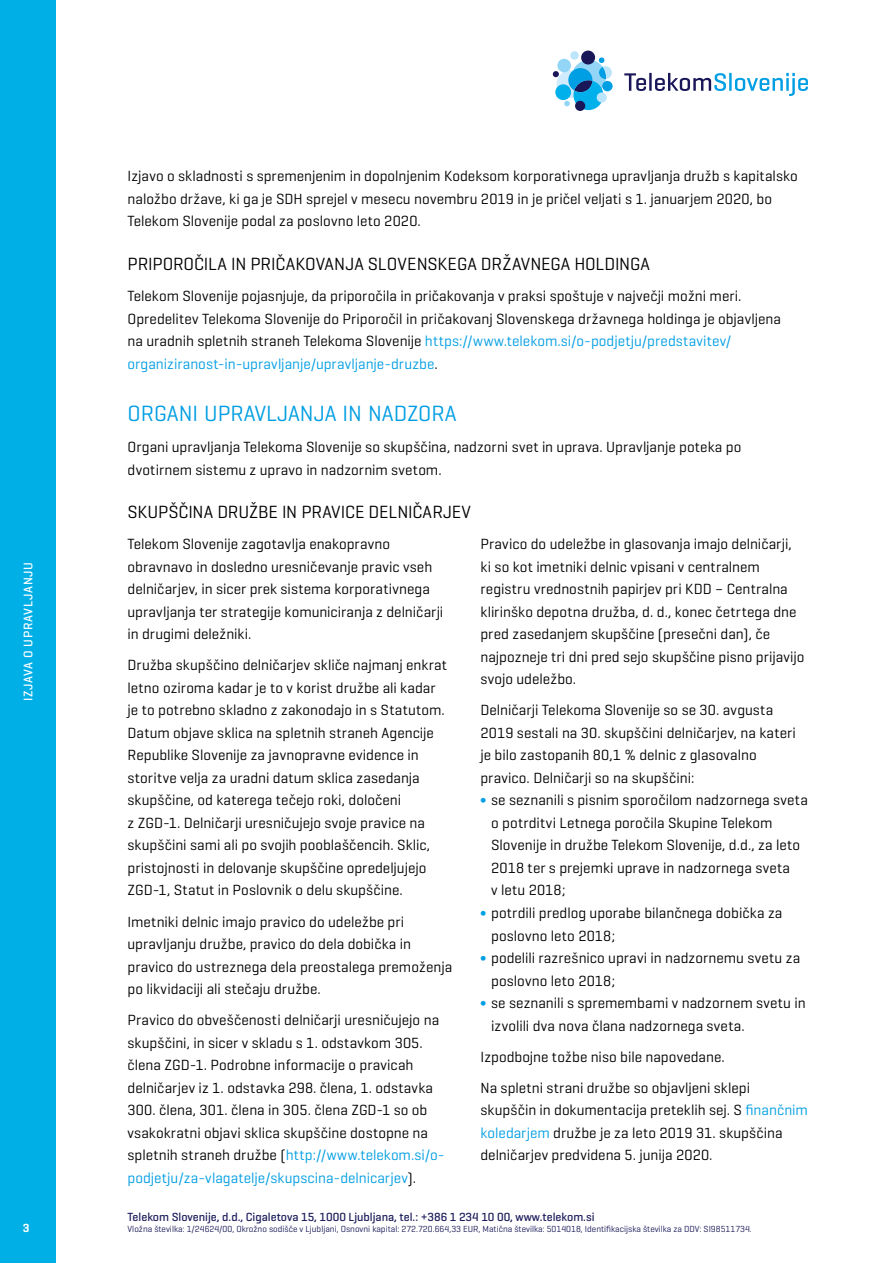
<style>
.page{position:relative;width:893px;height:1263px;background:#fff}
.page>*{position:absolute;margin:0;border:0;box-sizing:border-box;transform-origin:0 0}
.t1{font:22.5px "Geogrotesque";color:#009ee3}
.t2{font:18px "Geogrotesque";color:#000}
.t3{font:15px/22.5px "Geogrotesque";color:#000}
.t4{font:500 12.75px "Geogrotesque";letter-spacing:.055em;color:#fff}
.t5{font:500 12px "Geogrotesque";color:#1b1b5a}
.t6{font:600 12px "Geogrotesque";color:#fff}
.t7{font:9px "Geogrotesque";color:#1b1b5a}
.s1{color:#009ee3}
</style>
<div class="page">
<div style="left:0;top:0;width:55px;height:1263px;background:#00afe6"></div>
<svg style="left:624px;top:73px;width:22px;height:18px"></svg>
<hr style="left:649px;top:73px;width:3px;height:18px;background:#1a1759">
<svg style="left:655px;top:73px;width:71px;height:18px"></svg>
<hr style="left:729px;top:73px;width:3px;height:18px;background:#009ee3">
<svg style="left:735px;top:73px;width:73px;height:23px"></svg>
<svg style="left:553px;top:51px;width:59px;height:59px"></svg>
<p class="t4" style="left:20px;top:701px;width:141px;rotate:-90deg">IZJAVA O UPRAVLJANJU</p>
<p class="t6" style="left:23px;top:1220px;width:8px">3</p>
<p class="t3" style="left:128px;top:165px;width:672px">Izjavo o skladnosti s spremenjenim in dopolnjenim Kodeksom korporativnega upravljanja družb s kapitalsko naložbo države, ki ga je SDH sprejel v mesecu novembru 2019 in je pričel veljati s 1. januarjem 2020, bo<br>Telekom Slovenije podal za poslovno leto 2020.</p>
<p class="t2" style="left:128px;top:253px;width:524px">PRIPOROČILA IN PRIČAKOVANJA SLOVENSKEGA DRŽAVNEGA HOLDINGA</p>
<p class="t3" style="left:128px;top:284px;width:655px">Telekom Slovenije pojasnjuje, da priporočila in pričakovanja v praksi spoštuje v največji možni meri.<br>Opredelitev Telekoma Slovenije do Priporočil in pričakovanj Slovenskega državnega holdinga je objavljena na uradnih spletnih straneh Telekoma Slovenije <span class="s1">https://www.telekom.si/o-podjetju/predstavitev/ organiziranost-in-upravljanje/upravljanje-druzbe</span>.</p>
<h1 class="t1" style="left:128px;top:399px;width:331px">ORGANI UPRAVLJANJA IN NADZORA</h1>
<p class="t3" style="left:128px;top:435px;width:615px">Organi upravljanja Telekoma Slovenije so skupščina, nadzorni svet in uprava. Upravljanje poteka po dvotirnem sistemu z upravo in nadzornim svetom.</p>
<p class="t2" style="left:128px;top:501px;width:345px">SKUPŠČINA DRUŽBE IN PRAVICE DELNIČARJEV</p>
<p class="t3" style="left:128px;top:533px;width:317px">Telekom Slovenije zagotavlja enakopravno obravnavo in dosledno uresničevanje pravic vseh delničarjev, in sicer prek sistema korporativnega upravljanja ter strategije komuniciranja z delničarji in drugimi deležniki.</p>
<p class="t3" style="left:128px;top:654px;width:321px">Družba skupščino delničarjev skliče najmanj enkrat letno oziroma kadar je to v korist družbe ali kadar je to potrebno skladno z zakonodajo in s Statutom.<br>Datum objave sklica na spletnih straneh Agencije Republike Slovenije za javnopravne evidence in storitve velja za uradni datum sklica zasedanja skupščine, od katerega tečejo roki, določeni<br>z ZGD-1. Delničarji uresničujejo svoje pravice na skupščini sami ali po svojih pooblaščencih. Sklic, pristojnosti in delovanje skupščine opredeljujejo ZGD-1, Statut in Poslovnik o delu skupščine.</p>
<p class="t3" style="left:128px;top:910px;width:326px">Imetniki delnic imajo pravico do udeležbe pri upravljanju družbe, pravico do dela dobička in pravico do ustreznega dela preostalega premoženja po likvidaciji ali stečaju družbe.</p>
<p class="t3" style="left:128px;top:1008px;width:319px">Pravico do obveščenosti delničarji uresničujejo na skupščini, in sicer v skladu s 1. odstavkom 305. člena ZGD-1. Podrobne informacije o pravicah delničarjev iz 1. odstavka 298. člena, 1. odstavka 300. člena, 301. člena in 305. člena ZGD-1 so ob vsakokratni objavi sklica skupščine dostopne na spletnih straneh družbe (<span class="s1">http://www.telekom.si/o&shy;podjetju/za-vlagatelje/skupscina-delnicarjev</span>).</p>
<p class="t3" style="left:480px;top:533px;width:326px">Pravico do udeležbe in glasovanja imajo delničarji, ki so kot imetniki delnic vpisani v centralnem registru vrednostnih papirjev pri KDD – Centralna klirinško depotna družba, d. d., konec četrtega dne pred zasedanjem skupščine (presečni dan), če najpozneje tri dni pred sejo skupščine pisno prijavijo svojo udeležbo.</p>
<p class="t3" style="left:480px;top:699px;width:294px">Delničarji Telekoma Slovenije so se 30. avgusta</p>
<p class="t3" style="left:480px;top:721px;width:317px">2019 sestali na 30. skupščini delničarjev, na kateri</p>
<p class="t3" style="left:480px;top:744px;width:278px">je bilo zastopanih 80,1 % delnic z glasovalno</p>
<p class="t3" style="left:480px;top:766px;width:215px">pravico. Delničarji so na skupščini:</p>
<p class="t3" style="left:480px;top:789px;width:329px"><span class="s1">∫</span> se seznanili s pisnim sporočilom nadzornega sveta</p>
<p class="t3" style="left:491px;top:811px;width:283px">o potrditvi Letnega poročila Skupine Telekom</p>
<p class="t3" style="left:491px;top:834px;width:310px">Slovenije in družbe Telekom Slovenije, d.d., za leto</p>
<p class="t3" style="left:491px;top:856px;width:300px">2018 ter s prejemki uprave in nadzornega sveta</p>
<p class="t3" style="left:491px;top:879px;width:76px">v letu 2018;</p>
<p class="t3" style="left:480px;top:901px;width:303px"><span class="s1">∫</span> potrdili predlog uporabe bilančnega dobička za</p>
<p class="t3" style="left:491px;top:924px;width:126px">poslovno leto 2018;</p>
<p class="t3" style="left:480px;top:946px;width:321px"><span class="s1">∫</span> podelili razrešnico upravi in nadzornemu svetu za</p>
<p class="t3" style="left:491px;top:969px;width:126px">poslovno leto 2018;</p>
<p class="t3" style="left:480px;top:991px;width:327px"><span class="s1">∫</span> se seznanili s spremembami v nadzornem svetu in</p>
<p class="t3" style="left:491px;top:1014px;width:255px">izvolili dva nova člana nadzornega sveta.</p>
<p class="t3" style="left:480px;top:1040px;width:271px;line-height:31px">Izpodbojne tožbe niso bile napovedane.<br>Na spletni strani družbe so objavljeni sklepi</p>
<p class="t3" style="left:480px;top:1098px;width:329px">skupščin in dokumentacija preteklih sej. S <span class="s1">finančnim koledarjem</span> družbe je za leto 2019 31. skupščina delničarjev predvidena 5. junija 2020.</p>
<p class="t5" style="left:128px;top:1210px;width:468px">Telekom Slovenije, d.d., Cigaletova 15, 1000 Ljubljana, tel.: +386 1 234 10 00, www.telekom.si</p>
<p class="t7" style="left:128px;top:1223px;width:626px">Vložna številka: 1/24624/00, Okrožno sodišče v Ljubljani, Osnovni kapital: 272.720.664,33 EUR, Matična številka: 5014018, Identifikacijska številka za DDV: SI98511734.</p>
</div>
